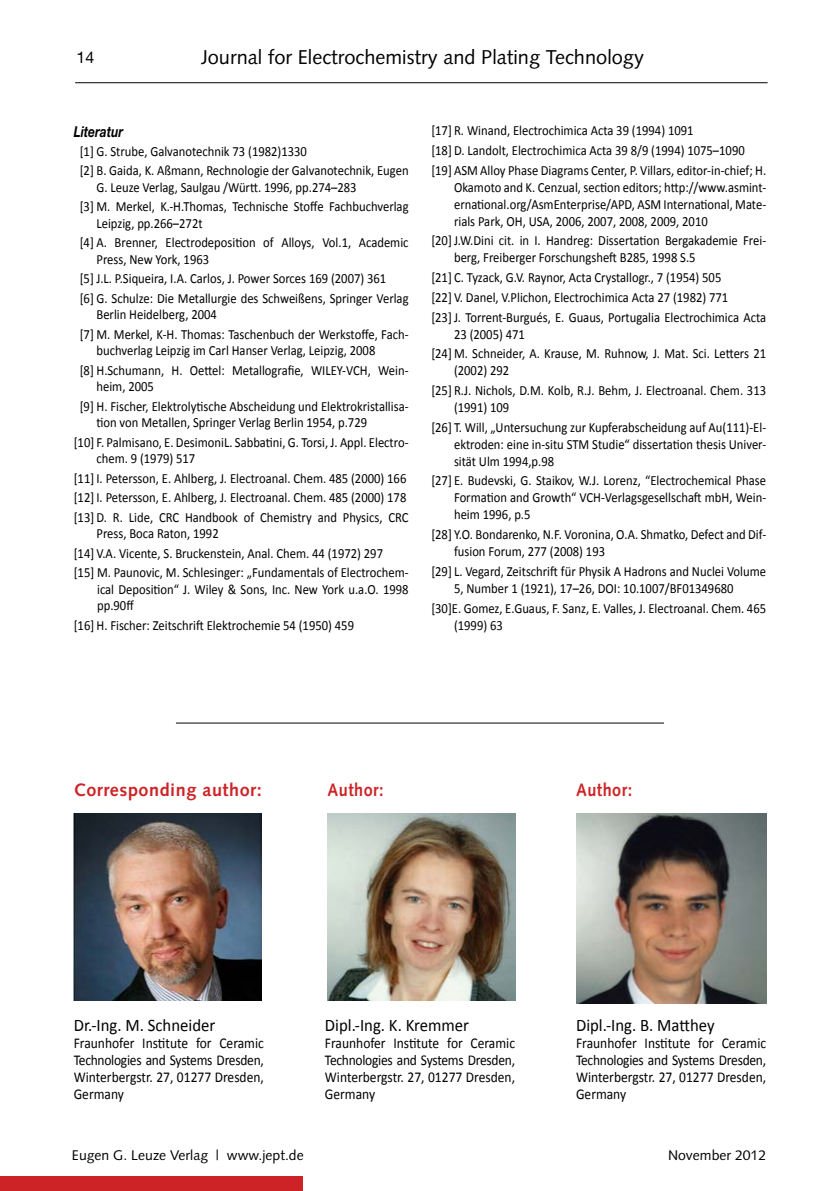
<style>
.page{position:relative;width:840px;height:1191px;background:#fff}
.page>*{position:absolute;margin:0;border:0;box-sizing:border-box;transform-origin:0 0}
.t1{font:20px "Syntax";color:#000}
.t2{font:700 18px "Syntax";letter-spacing:.03em;color:#ce2326}
.t3{font:700 18px "Syntax";letter-spacing:.03em;color:#ce2326;scale:.9 1}
.t4{font:17.6px "Calibri";color:#000;scale:.95 1}
.t5{font:16px "Helvetica Neue";color:#000}
.t6{font:15px/17px "Calibri";color:#000;text-align:justify;scale:.9 1}
.t7{font:italic 700 15px "Helvetica Neue";color:#000;scale:.8 1}
.t8{font:14px/19.4px "Calibri";color:#000;scale:.9 1}
.t9{font:14px "Syntax";color:#000}
</style>
<div class="page">
<hr style="left:75px;top:82px;width:692px;height:1px;background:#000">
<div style="left:0;top:1176px;width:303px;height:15px;background:#ce2326"></div>
<img style="left:74px;top:813px;width:187px;height:188px">
<img style="left:327px;top:813px;width:188px;height:188px">
<img style="left:576px;top:813px;width:189px;height:190px">
<hr style="left:176px;top:722px;width:487px;height:1px;background:#000">
<p class="t5" style="left:77px;top:48px;width:19px">14</p>
<h1 class="t1" style="left:201px;top:45px;width:444px">Journal for Electrochemistry and Plating Technology</h1>
<p class="t7" style="left:74px;top:122px;width:63px">Literatur</p>
<p class="t8" style="left:80px;top:142px;width:366px">[1] G. Strube, Galvanotechnik 73 (1982)1330<br>[2] B. Gaida, K. Aßmann, Rechnologie der Galvanotechnik, Eugen</p>
<p class="t8" style="left:80px;top:178px;width:366px;text-indent:17px">G. Leuze Verlag, Saulgau /Württ. 1996, pp.274–283<br>[3] M. Merkel, K.-H.Thomas, Technische Stoffe Fachbuchverlag</p>
<p class="t8" style="left:80px;top:214px;width:366px;text-indent:17px">Leipzig, pp.266–272t<br>[4] A. Brenner, Electrodeposition of Alloys, Vol.1, Academic</p>
<p class="t8" style="left:80px;top:250px;width:366px;text-indent:17px">Press, New York, 1963<br>[5] J.L. P.Siqueira, I.A. Carlos, J. Power Sorces 169 (2007) 361<br>[6] G. Schulze: Die Metallurgie des Schweißens, Springer Verlag</p>
<p class="t8" style="left:80px;top:305px;width:366px;text-indent:17px">Berlin Heidelberg, 2004<br>[7] M. Merkel, K-H. Thomas: Taschenbuch der Werkstoffe, Fach-</p>
<p class="t8" style="left:80px;top:341px;width:366px;text-indent:17px">buchverlag Leipzig im Carl Hanser Verlag, Leipzig, 2008<br>[8] H.Schumann, H. Oettel: Metallografie, WILEY-VCH, Wein-</p>
<p class="t8" style="left:80px;top:377px;width:366px;text-indent:17px">heim, 2005<br>[9] H. Fischer, Elektrolytische Abscheidung und Elektrokristallisa-</p>
<p class="t8" style="left:74px;top:413px;width:373px;text-indent:23px">tion von Metallen, Springer Verlag Berlin 1954, p.729<br>[10] F. Palmisano, E. DesimoniL. Sabbatini, G. Torsi, J. Appl. Electro-</p>
<p class="t8" style="left:74px;top:449px;width:373px;text-indent:23px">chem. 9 (1979) 517<br>[11] I. Petersson, E. Ahlberg, J. Electroanal. Chem. 485 (2000) 166 [12] I. Petersson, E. Ahlberg, J. Electroanal. Chem. 485 (2000) 178 [13] D. R. Lide, CRC Handbook of Chemistry and Physics, CRC</p>
<p class="t8" style="left:74px;top:524px;width:373px;text-indent:23px">Press, Boca Raton, 1992<br>[14] V.A. Vicente, S. Bruckenstein, Anal. Chem. 44 (1972) 297<br>[15] M. Paunovic, M. Schlesinger: „Fundamentals of Electrochem-</p>
<p class="t8" style="left:97px;top:580px;width:347px;line-height:16.6px">ical Deposition“ J. Wiley &amp; Sons, Inc. New York u.a.O. 1998 pp.90ff</p>
<p class="t8" style="left:74px;top:615px;width:313px">[16] H. Fischer: Zeitschrift Elektrochemie 54 (1950) 459</p>
<p class="t8" style="left:431px;top:121px;width:373px">[17] R. Winand, Electrochimica Acta 39 (1994) 1091<br>[18] D. Landolt, Electrochimica Acta 39 8/9 (1994) 1075–1090 [19] ASM Alloy Phase Diagrams Center, P. Villars, editor-in-chief; H.</p>
<p class="t8" style="left:454px;top:179px;width:348px;line-height:17px;text-align:justify">Okamoto and K. Cenzual, section editors; http://www.asmint&shy;ernational.org/AsmEnterprise/APD, ASM International, Mate&shy;rials Park, OH, USA, 2006, 2007, 2008, 2009, 2010</p>
<p class="t8" style="left:454px;top:232px;width:348px;line-height:17px;text-indent:-23px">[20] J.W.Dini cit. in I. Handreg: Dissertation Bergakademie Frei&shy;berg, Freiberger Forschungsheft B285, 1998 S.5</p>
<p class="t8" style="left:431px;top:268px;width:373px">[21] C. Tyzack, G.V. Raynor, Acta Crystallogr., 7 (1954) 505<br>[22] V. Danel, V.Plichon, Electrochimica Acta 27 (1982) 771<br>[23] J. Torrent-Burgués, E. Guaus, Portugalia Electrochimica Acta</p>
<p class="t8" style="left:431px;top:324px;width:373px;text-indent:23px">23 (2005) 471<br>[24] M. Schneider, A. Krause, M. Ruhnow, J. Mat. Sci. Letters 21</p>
<p class="t8" style="left:431px;top:361px;width:373px;text-indent:23px">(2002) 292<br>[25] R.J. Nichols, D.M. Kolb, R.J. Behm, J. Electroanal. Chem. 313</p>
<p class="t8" style="left:431px;top:397px;width:373px;text-indent:23px">(1991) 109<br>[26] T. Will, „Untersuchung zur Kupferabscheidung auf Au(111)-El-</p>
<p class="t8" style="left:454px;top:436px;width:348px;line-height:17px">ektroden: eine in-situ STM Studie“ dissertation thesis Univer&shy;sität Ulm 1994,p.98</p>
<p class="t8" style="left:454px;top:472px;width:348px;line-height:17px;text-align:justify;text-indent:-23px">[27] E. Budevski, G. Staikov, W.J. Lorenz, “Electrochemical Phase Formation and Growth“ VCH-Verlagsgesellschaft mbH, Wein&shy;heim 1996, p.5</p>
<p class="t8" style="left:454px;top:526px;width:348px;line-height:17px;text-indent:-23px">[28] Y.O. Bondarenko, N.F. Voronina, O.A. Shmatko, Defect and Dif&shy;fusion Forum, 277 (2008) 193</p>
<p class="t8" style="left:454px;top:563px;width:348px;line-height:17px;text-indent:-23px">[29] L. Vegard, Zeitschrift für Physik A Hadrons and Nuclei Volume<br>5, Number 1 (1921), 17–26, DOI: 10.1007/BF01349680</p>
<p class="t8" style="left:454px;top:599px;width:348px;line-height:17px;text-indent:-23px">[30]E. Gomez, E.Guaus, F. Sanz, E. Valles, J. Electroanal. Chem. 465 (1999) 63</p>
<p class="t2" style="left:74px;top:779px;width:189px">Corresponding author:</p>
<p class="t3" style="left:575px;top:779px;width:64px">Author:</p>
<p class="t3" style="left:327px;top:779px;width:64px">Author:</p>
<p class="t4" style="left:74px;top:1013px;width:150px">Dr.-Ing. M. Schneider</p>
<p class="t6" style="left:74px;top:1034px;width:213px">Fraunhofer Institute for Ceramic Technologies and Systems Dresden, Winterbergstr. 27, 01277 Dresden, Germany</p>
<p class="t4" style="left:325px;top:1013px;width:153px">Dipl.-Ing. K. Kremmer</p>
<p class="t6" style="left:325px;top:1034px;width:213px">Fraunhofer Institute for Ceramic Technologies and Systems Dresden, Winterbergstr. 27, 01277 Dresden, Germany</p>
<p class="t4" style="left:575px;top:1013px;width:147px">Dipl.-Ing. B. Matthey</p>
<p class="t6" style="left:575px;top:1034px;width:213px">Fraunhofer Institute for Ceramic Technologies and Systems Dresden, Winterbergstr. 27, 01277 Dresden, Germany</p>
<p class="t9" style="left:72px;top:1146px;width:233px">Eugen G. Leuze Verlag | www.jept.de</p>
<p class="t9" style="left:667px;top:1146px;width:100px">November 2012</p>
</div>
